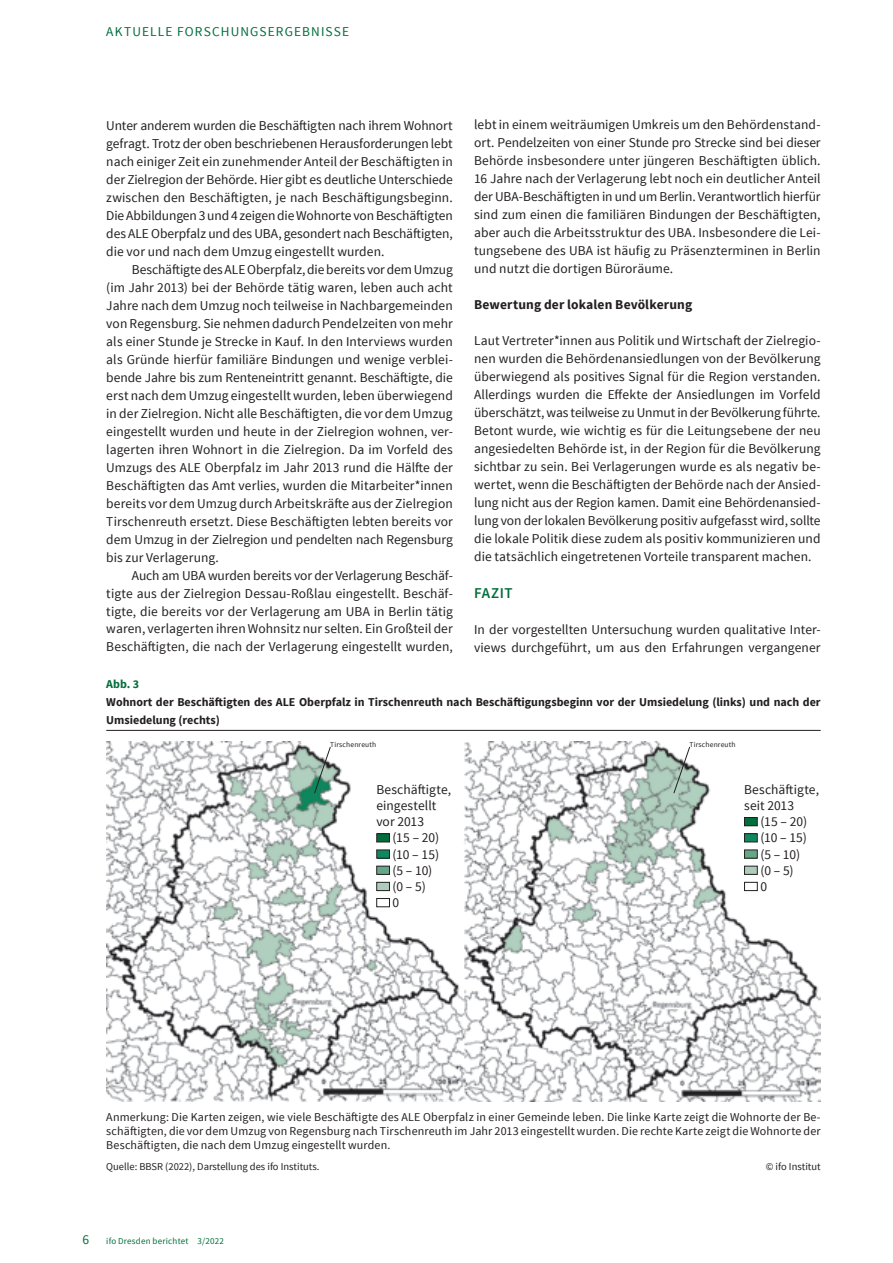
<style>
.page{position:relative;width:893px;height:1263px;background:#fff}
.page>*{position:absolute;margin:0;border:0;box-sizing:border-box;transform-origin:0 0}
.t1{font:600 15px "Source Sans Pro";letter-spacing:.03em;color:#006f3c}
.t2{font:13.5px/18px "Source Sans Pro";letter-spacing:.005em;color:#231f20;text-align:justify}
.t3{font:700 13.5px "Source Sans Pro";letter-spacing:.01em;color:#231f20}
.t4{font:13.5px "Source Sans Pro";letter-spacing:.085em;color:#006f3c}
.t5{font:12px/14.2px "Source Sans Pro";letter-spacing:.01em;color:#231f20;text-align:justify}
.t6{font:700 12px/18px "Source Sans Pro";color:#231f20}
.t7{font:700 12px "Source Sans Pro";color:#006f3c}
.t8{font:10.5px "Source Sans Pro";color:#231f20}
.t9{font:9px "Source Sans Pro";letter-spacing:.02em;color:#006f3c}
.t10{font:7.5px "Source Sans Pro";letter-spacing:.025em;color:#231f20}
</style>
<div class="page">
<hr style="left:106px;top:730px;width:715px;height:1px;background:#231f20">
<img style="left:106px;top:742px;width:715px;height:360px">
<div style="left:377px;top:834px;width:12px;height:8px;background:#006f3c"></div>
<div style="left:376px;top:833px;width:14px;height:9px;border:1px solid #231f20"></div>
<div style="left:377px;top:850px;width:12px;height:8px;background:#10885f"></div>
<div style="left:376px;top:849px;width:14px;height:9px;border:1px solid #231f20"></div>
<div style="left:377px;top:866px;width:12px;height:8px;background:#67a788"></div>
<div style="left:376px;top:866px;width:14px;height:9px;border:1px solid #231f20"></div>
<div style="left:377px;top:882px;width:12px;height:8px;background:#adcdbc"></div>
<div style="left:376px;top:882px;width:14px;height:9px;border:1px solid #231f20"></div>
<div style="left:377px;top:898px;width:12px;height:9px;background:#fff"></div>
<div style="left:376px;top:898px;width:14px;height:9px;border:1px solid #231f20"></div>
<div style="left:744px;top:817px;width:13px;height:9px;background:#006f3c"></div>
<div style="left:744px;top:817px;width:14px;height:9px;border:1px solid #231f20"></div>
<div style="left:744px;top:834px;width:13px;height:8px;background:#10885f"></div>
<div style="left:744px;top:833px;width:14px;height:9px;border:1px solid #231f20"></div>
<div style="left:744px;top:850px;width:13px;height:8px;background:#67a788"></div>
<div style="left:744px;top:849px;width:14px;height:9px;border:1px solid #231f20"></div>
<div style="left:744px;top:866px;width:13px;height:8px;background:#adcdbc"></div>
<div style="left:744px;top:866px;width:14px;height:9px;border:1px solid #231f20"></div>
<div style="left:744px;top:882px;width:13px;height:8px;background:#fff"></div>
<div style="left:744px;top:882px;width:14px;height:9px;border:1px solid #231f20"></div>
<svg style="left:314px;top:746px;width:17px;height:48px"></svg>
<svg style="left:673px;top:746px;width:17px;height:48px"></svg>
<p class="t4" style="left:106px;top:23px;width:244px">Aktuelle Forschungsergebnisse</p>
<p class="t2" style="left:106px;top:116px;width:348px">Unter anderem wurden die Beschäftigten nach ihrem Wohnort gefragt. Trotz der oben beschriebenen Herausforderungen lebt nach einiger Zeit ein zunehmender Anteil der Beschäftigten in der Zielregion der Behörde. Hier gibt es deutliche Unterschiede zwischen den Beschäftigten, je nach Beschäftigungsbeginn.<br>Die Abbildungen 3 und 4 zeigen die Wohnorte von Beschäftigten des ALE Oberpfalz und des UBA, gesondert nach Beschäftigten, die vor und nach dem Umzug eingestellt wurden.</p>
<p class="t2" style="left:106px;top:260px;width:348px;text-indent:26px">Beschäftigte des ALE Oberpfalz, die bereits vor dem Umzug (im Jahr 2013) bei der Behörde tätig waren, leben auch acht Jahre nach dem Umzug noch teilweise in Nachbargemeinden von Regensburg. Sie nehmen dadurch Pendelzeiten von mehr als einer Stunde je Strecke in Kauf. In den Interviews wurden als Gründe hierfür familiäre Bindungen und wenige verblei&shy;bende Jahre bis zum Renteneintritt genannt. Beschäftigte, die erst nach dem Umzug eingestellt wurden, leben überwiegend in der Zielregion. Nicht alle Beschäftigten, die vor dem Umzug eingestellt wurden und heute in der Zielregion wohnen, ver&shy;lagerten ihren Wohnort in die Zielregion. Da im Vorfeld des Umzugs des ALE Oberpfalz im Jahr 2013 rund die Hälfte der Beschäftigten das Amt verlies, wurden die Mitarbeiter*innen bereits vor dem Umzug durch Arbeitskräfte aus der Zielregion Tirschenreuth ersetzt. Diese Beschäftigten lebten bereits vor dem Umzug in der Zielregion und pendelten nach Regensburg bis zur Verlagerung.</p>
<p class="t2" style="left:106px;top:566px;width:348px;text-indent:26px">Auch am UBA wurden bereits vor der Verlagerung Beschäf&shy;tigte aus der Zielregion Dessau-Roßlau eingestellt. Beschäf&shy;tigte, die bereits vor der Verlagerung am UBA in Berlin tätig waren, verlagerten ihren Wohnsitz nur selten. Ein Großteil der Beschäftigten, die nach der Verlagerung eingestellt wurden,</p>
<p class="t2" style="left:474px;top:116px;width:348px">lebt in einem weiträumigen Umkreis um den Behördenstand&shy;ort. Pendelzeiten von einer Stunde pro Strecke sind bei dieser Behörde insbesondere unter jüngeren Beschäftigten üblich.<br>16 Jahre nach der Verlagerung lebt noch ein deutlicher Anteil der UBA-Beschäftigten in und um Berlin. Verantwortlich hierfür sind zum einen die familiären Bindungen der Beschäftigten, aber auch die Arbeitsstruktur des UBA. Insbesondere die Lei&shy;tungsebene des UBA ist häufig zu Präsenzterminen in Berlin und nutzt die dortigen Büroräume.</p>
<p class="t3" style="left:474px;top:296px;width:220px">Bewertung der lokalen Bevölkerung</p>
<p class="t2" style="left:474px;top:332px;width:348px">Laut Vertreter*innen aus Politik und Wirtschaft der Zielregio&shy;nen wurden die Behördenansiedlungen von der Bevölkerung überwiegend als positives Signal für die Region verstanden.<br>Allerdings wurden die Effekte der Ansiedlungen im Vorfeld überschätzt, was teilweise zu Unmut in der Bevölkerung führte.<br>Betont wurde, wie wichtig es für die Leitungsebene der neu angesiedelten Behörde ist, in der Region für die Bevölkerung sichtbar zu sein. Bei Verlagerungen wurde es als negativ be&shy;wertet, wenn die Beschäftigten der Behörde nach der Ansied&shy;lung nicht aus der Region kamen. Damit eine Behördenansied&shy;lung von der lokalen Bevölkerung positiv aufgefasst wird, sollte die lokale Politik diese zudem als positiv kommunizieren und die tatsächlich eingetretenen Vorteile transparent machen.</p>
<p class="t1" style="left:474px;top:583px;width:40px">FAZIT</p>
<p class="t2" style="left:474px;top:620px;width:348px">In der vorgestellten Untersuchung wurden qualitative Inter&shy;views durchgeführt, um aus den Erfahrungen vergangener</p>
<p class="t7" style="left:106px;top:676px;width:34px">Abb. 3</p>
<p class="t6" style="left:106px;top:693px;width:716px">Wohnort der Beschäftigten des ALE Oberpfalz in Tirschenreuth nach Beschäftigungsbeginn vor der Umsiedelung (links) und nach der<br>Umsiedelung (rechts)</p>
<p class="t10" style="left:330px;top:740px;width:48px">Tirschenreuth</p>
<p class="t10" style="left:690px;top:740px;width:48px">Tirschenreuth</p>
<p class="t2" style="left:376px;top:781px;width:76px;line-height:16.2px;text-align:left">Beschäftigte, eingestellt vor 2013</p>
<p class="t2" style="left:393px;top:830px;width:48px;line-height:16.2px;text-align:left">(15 – 20) (10 – 15) (5 – 10) (0 – 5)<br>0</p>
<p class="t2" style="left:744px;top:781px;width:76px;line-height:16.2px">Beschäftigte, seit 2013</p>
<p class="t2" style="left:760px;top:814px;width:48px;line-height:16.2px;text-align:left">(15 – 20) (10 – 15) (5 – 10) (0 – 5)<br>0</p>
<p class="t5" style="left:106px;top:1110px;width:716px">Anmerkung: Die Karten zeigen, wie viele Beschäftigte des ALE Oberpfalz in einer Gemeinde leben. Die linke Karte zeigt die Wohnorte der Be&shy;schäftigten, die vor dem Umzug von Regensburg nach Tirschenreuth im Jahr 2013 eingestellt wurden. Die rechte Karte zeigt die Wohnorte der Beschäftigten, die nach dem Umzug eingestellt wurden.</p>
<p class="t8" style="left:106px;top:1160px;width:215px">Quelle: BBSR (2022), Darstellung des ifo Instituts.</p>
<p class="t8" style="left:766px;top:1160px;width:57px">© ifo Institut</p>
<p class="t4" style="left:83px;top:1231px;width:8px">6</p>
<p class="t9" style="left:106px;top:1235px;width:119px">ifo Dresden berichtet 3/2022</p>
</div>
